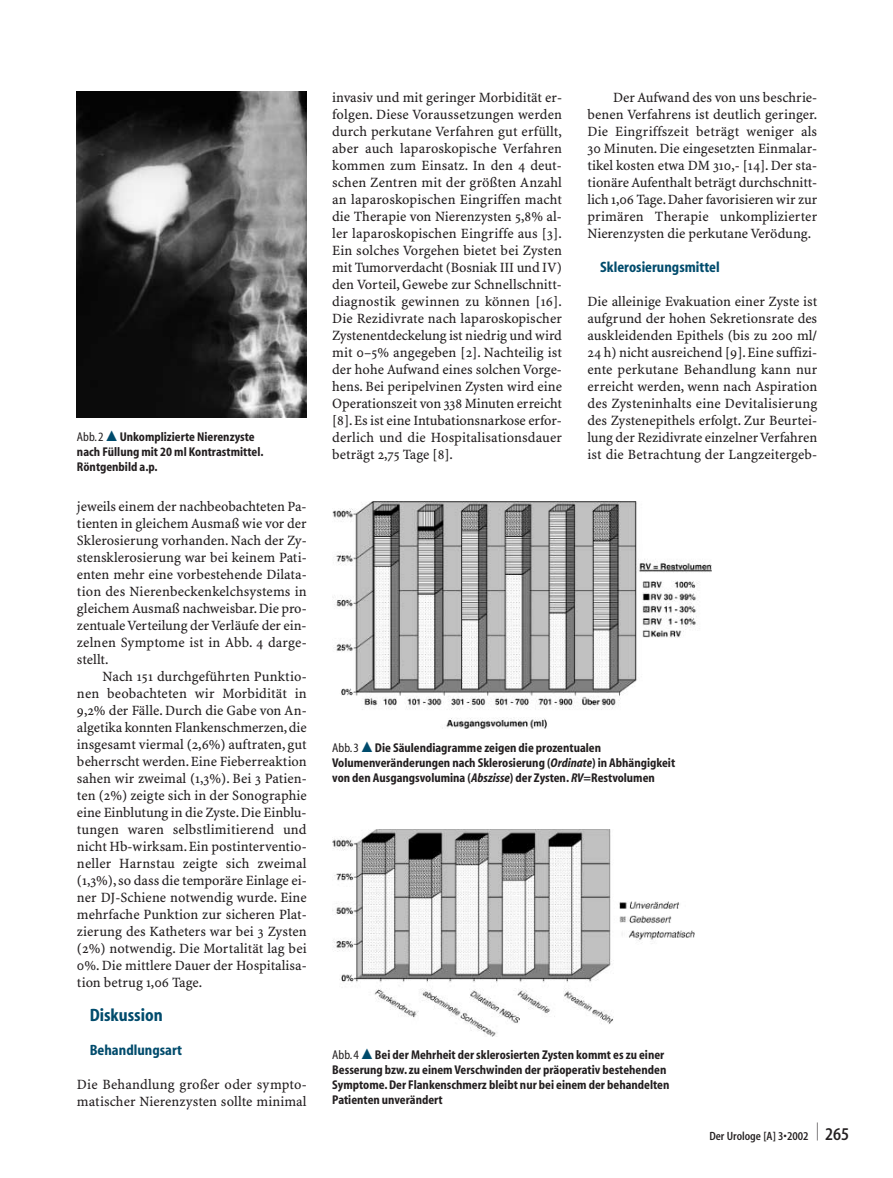
<style>
.page{position:relative;width:893px;height:1178px;background:#fff}
.page>*{position:absolute;margin:0;border:0;box-sizing:border-box;transform-origin:0 0}
.t1{font:700 condensed 18px "S Myriad";color:#004b6c}
.t2{font:700 condensed 15px "S Myriad";color:#004b6c}
.t3{font:14.25px/17px "S Minion Plus";letter-spacing:.005em;color:#231f20;text-align:justify}
.t4{font:700 condensed 12.75px/15px "S Myriad";color:#231f20}
.t5{font:condensed 12.75px "S Myriad";color:#231f20}
.t6{font:600 condensed 12px "S Myriad";color:#231f20}
.s1{font-style:italic}
.s2{font-size:18px}
</style>
<div class="page">
<img style="left:77px;top:91px;width:230px;height:326px">
<img style="left:332px;top:501px;width:379px;height:227px">
<img style="left:332px;top:830px;width:362px;height:206px">
<p class="t4" style="left:77px;top:431px;width:188px;text-indent:43px">Unkomplizierte Nierenzyste nach Füllung mit 20 ml Kontrastmittel.<br>Röntgenbild a.p.</p>
<p class="t5" style="left:77px;top:429px;width:28px">Abb.2</p>
<p class="t3" style="left:77px;top:498px;width:231px">jeweils einem der nachbeobachteten Pa&shy;tienten in gleichem Ausmaß wie vor der Sklerosierung vorhanden. Nach der Zy&shy;stensklerosierung war bei keinem Pati&shy;enten mehr eine vorbestehende Dilata&shy;tion des Nierenbeckenkelchsystems in gleichem Ausmaß nachweisbar. Die pro&shy;zentuale Verteilung der Verläufe der ein&shy;zelnen Symptome ist in Abb. 4 darge&shy;stellt.</p>
<p class="t3" style="left:77px;top:668px;width:231px;text-indent:26px">Nach 151 durchgeführten Punktio&shy;nen beobachteten wir Morbidität in 9,2% der Fälle. Durch die Gabe von An&shy;algetika konnten Flankenschmerzen, die insgesamt viermal (2,6%) auftraten, gut beherrscht werden. Eine Fieberreaktion sahen wir zweimal (1,3%). Bei 3 Patien&shy;ten (2%) zeigte sich in der Sonographie eine Einblutung in die Zyste. Die Einblu&shy;tungen waren selbstlimitierend und nicht Hb-wirksam. Ein postinterventio&shy;neller Harnstau zeigte sich zweimal (1,3%), so dass die temporäre Einlage ei&shy;ner DJ-Schiene notwendig wurde. Eine mehrfache Punktion zur sicheren Plat&shy;zierung des Katheters war bei 3 Zysten (2%) notwendig. Die Mortalität lag bei 0%. Die mittlere Dauer der Hospitalisa&shy;tion betrug 1,06 Tage.</p>
<p class="t1" style="left:90px;top:1008px;width:74px">Diskussion</p>
<p class="t2" style="left:90px;top:1044px;width:94px">Behandlungsart</p>
<p class="t3" style="left:77px;top:1077px;width:231px">Die Behandlung großer oder sympto&shy;matischer Nierenzysten sollte minimal</p>
<p class="t3" style="left:332px;top:90px;width:231px">invasiv und mit geringer Morbidität er&shy;folgen. Diese Voraussetzungen werden durch perkutane Verfahren gut erfüllt, aber auch laparoskopische Verfahren kommen zum Einsatz. In den 4 deut&shy;schen Zentren mit der größten Anzahl an laparoskopischen Eingriffen macht die Therapie von Nierenzysten 5,8% al&shy;ler laparoskopischen Eingriffe aus [3].<br>Ein solches Vorgehen bietet bei Zysten mit Tumorverdacht (Bosniak III und IV) den Vorteil, Gewebe zur Schnellschnitt&shy;diagnostik gewinnen zu können [16].<br>Die Rezidivrate nach laparoskopischer Zystenentdeckelung ist niedrig und wird mit 0–5% angegeben [2]. Nachteilig ist der hohe Aufwand eines solchen Vorge&shy;hens. Bei peripelvinen Zysten wird eine Operationszeit von 338 Minuten erreicht [8]. Es ist eine Intubationsnarkose erfor&shy;derlich und die Hospitalisationsdauer beträgt 2,75 Tage [8].</p>
<p class="t3" style="left:587px;top:90px;width:231px;text-indent:26px">Der Aufwand des von uns beschrie&shy;benen Verfahrens ist deutlich geringer.<br>Die Eingriffszeit beträgt weniger als 30 Minuten. Die eingesetzten Einmalar&shy;tikel kosten etwa DM 310,- [14]. Der sta&shy;tionäre Aufenthalt beträgt durchschnitt&shy;lich 1,06 Tage.Daher favorisieren wir zur primären Therapie unkomplizierter Nierenzysten die perkutane Verödung.</p>
<p class="t2" style="left:600px;top:262px;width:121px">Sklerosierungsmittel</p>
<p class="t3" style="left:587px;top:294px;width:231px">Die alleinige Evakuation einer Zyste ist aufgrund der hohen Sekretionsrate des auskleidenden Epithels (bis zu 200 ml/ 24 h) nicht ausreichend [9]. Eine suffizi&shy;ente perkutane Behandlung kann nur erreicht werden, wenn nach Aspiration des Zysteninhalts eine Devitalisierung des Zystenepithels erfolgt. Zur Beurtei&shy;lung der Rezidivrate einzelner Verfahren ist die Betrachtung der Langzeitergeb-</p>
<p class="t4" style="left:332px;top:741px;width:344px;text-indent:43px">Die Säulendiagramme zeigen die prozentualen<br>Volumenveränderungen nach Sklerosierung (<span class="s1">Ordinate</span>) in Abhängigkeit von den Ausgangsvolumina (<span class="s1">Abszisse</span>) der Zysten. <span class="s1">RV</span>=Restvolumen</p>
<p class="t5" style="left:332px;top:740px;width:28px">Abb.3</p>
<p class="t4" style="left:332px;top:1048px;width:339px;text-indent:43px">Bei der Mehrheit der sklerosierten Zysten kommt es zu einer Besserung bzw. zu einem Verschwinden der präoperativ bestehenden Symptome. Der Flankenschmerz bleibt nur bei einem der behandelten Patienten unverändert</p>
<p class="t5" style="left:332px;top:1047px;width:28px">Abb.4</p>
<p class="t6" style="left:709px;top:1131px;width:141px">Der Urologe [A] 3•2002 <sup>|</sup> <span class="s2">265</span></p>
</div>
